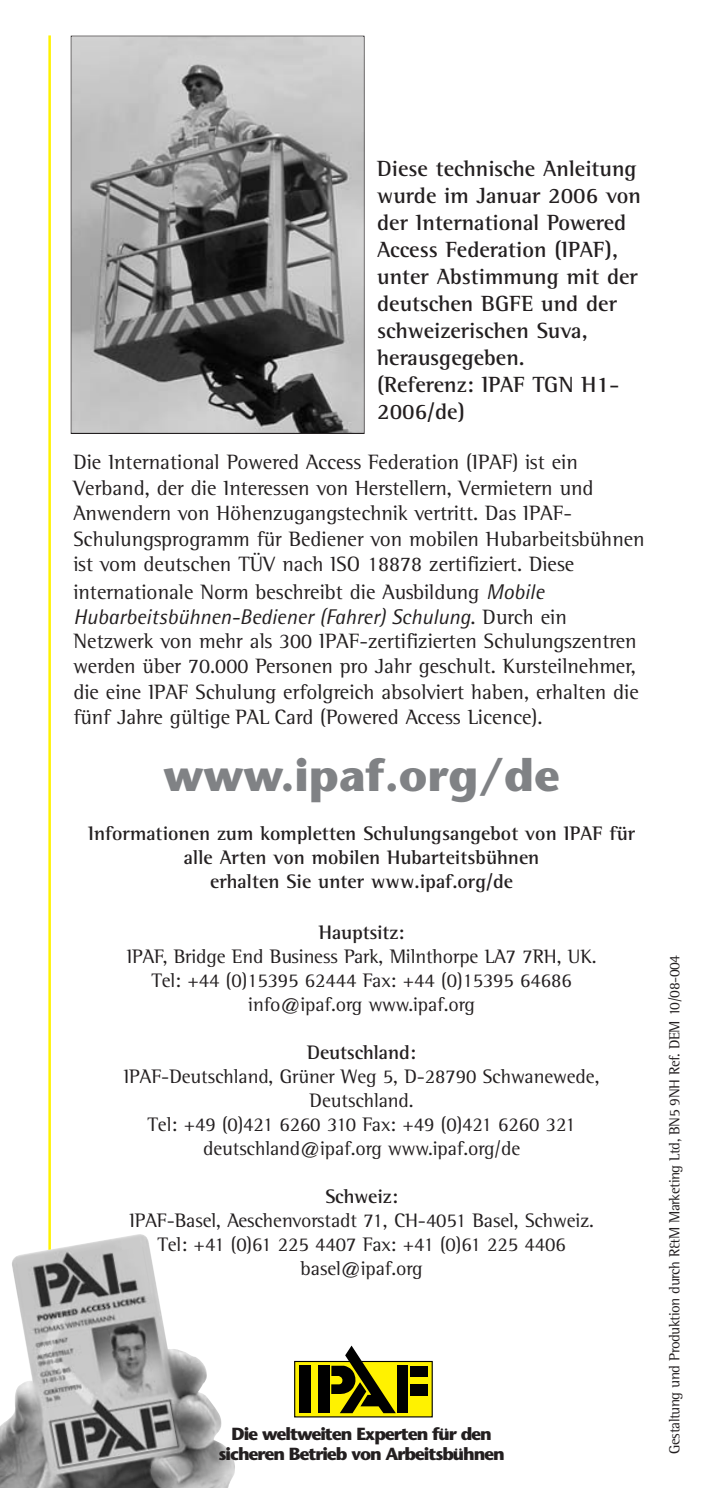
<style>
.page{position:relative;width:703px;height:1488px;background:#fff}
.page>*{position:absolute;margin:0;border:0;box-sizing:border-box;transform-origin:0 0}
.t1{font:700 45px "Stone Sans";color:#808285}
.t2{font:700 22.5px/27px "Rotis Semi Serif";color:#231f20}
.t3{font:21.25px/25.8px "Rotis Semi Serif";color:#231f20}
.t4{font:italic 21.25px "AT Rotis Semi Sans";color:#231f20}
.t5{font:20px/24px "Rotis Semi Serif";letter-spacing:-.005em;color:#231f20;text-align:center}
.t6{font:700 20px/24px "Rotis Semi Serif";color:#231f20;text-align:center}
.t7{font:700 17.5px/20px "Stone Sans";letter-spacing:-.065em;color:#231f20;text-align:center}
.t8{font:15px "Rotis Semi Serif";letter-spacing:-.03em;color:#231f20}
.s1{font-family:"AT Rotis Semi Sans";font-style:italic}
.s2{font-family:"Rotis Semi Serif";font-style:normal}
</style>
<div class="page">
<hr style="left:48px;top:35px;width:3px;height:1418px;background:#fff200">
<svg style="left:294px;top:1360px;width:138px;height:57px;background:#d0c607"></svg>
<div style="left:299px;top:1365px;width:11px;height:48px;background:#000"></div>
<div style="left:318px;top:1365px;width:11px;height:48px;background:#000"></div>
<svg style="left:331px;top:1345px;width:65px;height:68px"></svg>
<div style="left:397px;top:1365px;width:10px;height:48px;background:#000"></div>
<div style="left:410px;top:1365px;width:17px;height:11px;background:#000"></div>
<div style="left:410px;top:1384px;width:17px;height:11px;background:#000"></div>
<svg style="left:70px;top:35px;width:294px;height:399px;background:#919191"></svg>
<img style="left:0;top:1231px;width:235px;height:256px">
<p class="t2" style="left:377px;top:157px;width:265px">Diese technische Anleitung wurde im Januar 2006 von der International Powered<br>Access Federation (IPAF), unter Abstimmung mit der deutschen BGFE und der schweizerischen Suva, herausgegeben.<br>(Referenz: IPAF TGN H1-<br>2006/de)</p>
<p class="t3" style="left:73px;top:451px;width:572px">Die International Powered Access Federation (IPAF) ist ein Verband, der die Interessen von Herstellern, Vermietern und Anwendern von Höhenzugangstechnik vertritt. Das IPAF-Schulungsprogramm für Bediener von mobilen Hubarbeitsbühnen ist vom deutschen TÜV nach ISO 18878 zertifiziert. Diese internationale Norm beschreibt die Ausbildung <span class="s1">Mobile</span></p>
<p class="t4" style="left:73px;top:609px;width:494px">Hubarbeitsbühnen-Bediener (Fahrer) Schulung<span class="s2">. Durch ein</span></p>
<p class="t3" style="left:73px;top:630px;width:566px">Netzwerk von mehr als 300 IPAF-zertifizierten Schulungszentren werden über 70.000 Personen pro Jahr geschult. Kursteilnehmer, die eine IPAF Schulung erfolgreich absolviert haben, erhalten die fünf Jahre gültige PAL Card (Powered Access Licence).</p>
<h1 class="t1" style="left:163px;top:757px;width:398px">www.ipaf.org/de</h1>
<p class="t6" style="left:88px;top:823px;width:548px">Informationen zum kompletten Schulungsangebot von IPAF für alle Arten von mobilen Hubarteitsbühnen<br>erhalten Sie unter www.ipaf.org/de</p>
<p class="t6" style="left:319px;top:922px;width:87px">Hauptsitz:</p>
<p class="t5" style="left:127px;top:946px;width:471px">IPAF, Bridge End Business Park, Milnthorpe LA7 7RH, UK.<br>Tel: +44 (0)15395 62444 Fax: +44 (0)15395 64686 info@ipaf.org www.ipaf.org</p>
<p class="t6" style="left:307px;top:1042px;width:110px">Deutschland:</p>
<p class="t5" style="left:124px;top:1066px;width:477px">IPAF-Deutschland, Grüner Weg 5, D-28790 Schwanewede, Deutschland.<br>Tel: +49 (0)421 6260 310 Fax: +49 (0)421 6260 321 deutschland@ipaf.org www.ipaf.org/de</p>
<p class="t6" style="left:325px;top:1186px;width:74px">Schweiz:</p>
<p class="t5" style="left:129px;top:1210px;width:466px">IPAF-Basel, Aeschenvorstadt 71, CH-4051 Basel, Schweiz.<br>Tel: +41 (0)61 225 4407 Fax: +41 (0)61 225 4406 basel@ipaf.org</p>
<p class="t7" style="left:218px;top:1426px;width:287px">Die weltweiten Experten für den sicheren Betrieb von Arbeitsbühnen</p>
<p class="t8" style="left:669px;top:1453px;width:500px;rotate:-90deg">Gestaltung und Produktion durch R&amp;M Marketing Ltd, BN5 9NH Ref. DEM 10/08-004</p>
</div>
